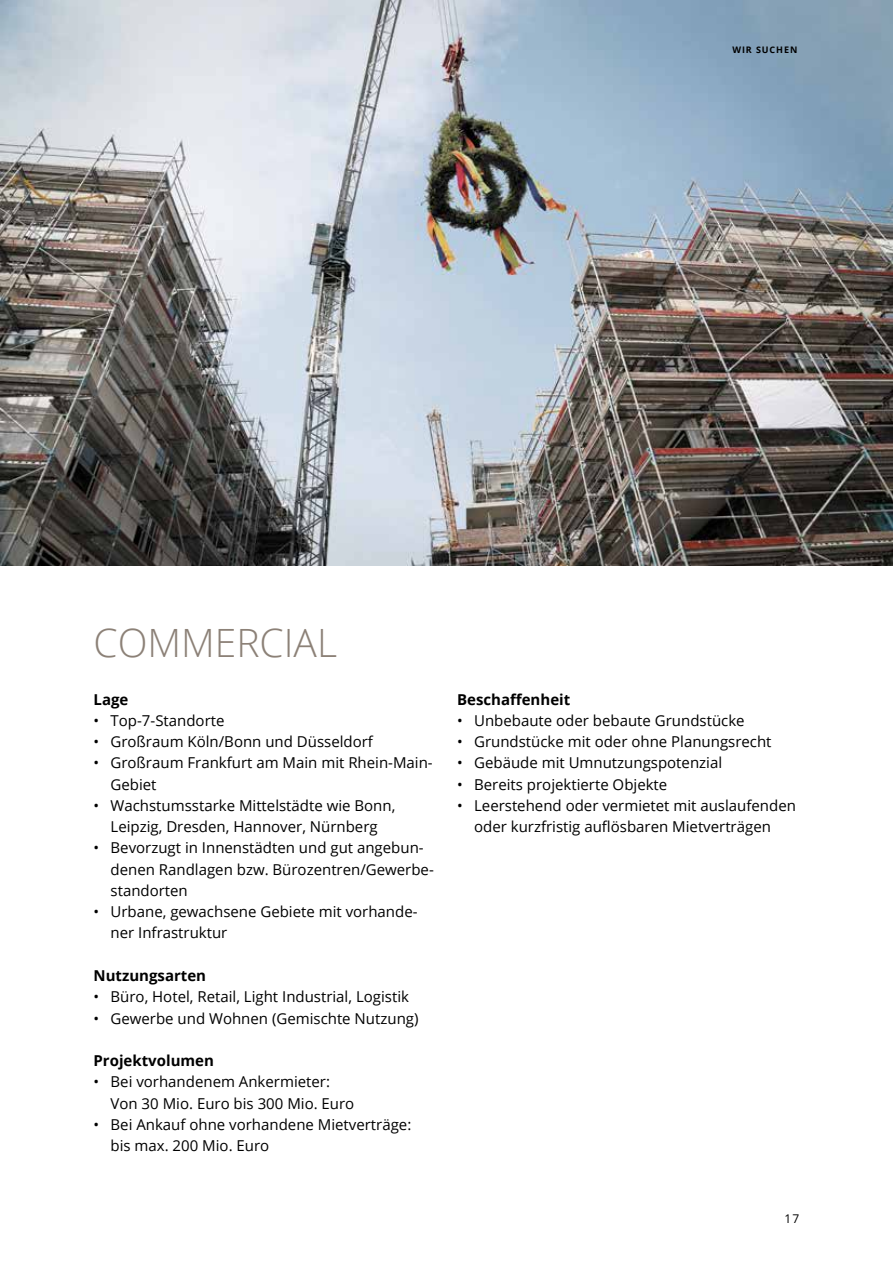
<style>
.page{position:relative;width:893px;height:1263px;background:#fff}
.page>*{position:absolute;margin:0;border:0;box-sizing:border-box;transform-origin:0 0}
.t1{font:300 39px "Open Sans";color:#8c8177}
.t2{font:15px/21.3px "Open Sans";color:#000}
.t3{font:700 15px "Open Sans";color:#000}
.t4{font:12px "Open Sans";color:#000}
.t5{font:700 9px "Open Sans";letter-spacing:.1em;color:#000}
</style>
<div class="page">
<img style="left:0;top:0;width:893px;height:566px">
<p class="t5" style="left:732px;top:44px;width:66px">WIR SUCHEN</p>
<h1 class="t1" style="left:94px;top:616px;width:245px">COMMERCIAL</h1>
<p class="t3" style="left:94px;top:689px;width:36px">Lage</p>
<p class="t2" style="left:94px;top:709px;width:132px">• Top-7-Standorte</p>
<p class="t2" style="left:94px;top:731px;width:281px">• Großraum Köln/Bonn und Düsseldorf</p>
<p class="t2" style="left:111px;top:752px;width:324px;text-indent:-17px">• Großraum Frankfurt am Main mit Rhein-Main-<br>Gebiet</p>
<p class="t2" style="left:94px;top:794px;width:303px;text-align:center">• Wachstumsstarke Mittelstädte wie Bonn,<br>Leipzig, Dresden, Hannover, Nürnberg</p>
<p class="t2" style="left:111px;top:837px;width:325px;text-indent:-17px">• Bevorzugt in Innenstädten und gut angebun&shy;denen Randlagen bzw. Bürozentren/Gewerbe&shy;standorten</p>
<p class="t2" style="left:111px;top:901px;width:309px;text-indent:-17px">• Urbane, gewachsene Gebiete mit vorhande&shy;ner Infrastruktur</p>
<p class="t3" style="left:94px;top:965px;width:114px">Nutzungsarten</p>
<p class="t2" style="left:94px;top:986px;width:317px">• Büro, Hotel, Retail, Light Industrial, Logistik</p>
<p class="t2" style="left:94px;top:1007px;width:326px">• Gewerbe und Wohnen (Gemischte Nutzung)</p>
<p class="t3" style="left:94px;top:1050px;width:122px">Projektvolumen</p>
<p class="t2" style="left:111px;top:1071px;width:245px;text-indent:-17px">• Bei vorhandenem Ankermieter:<br>Von 30 Mio. Euro bis 300 Mio. Euro</p>
<p class="t2" style="left:111px;top:1113px;width:302px;text-indent:-17px">• Bei Ankauf ohne vorhandene Mietverträge: bis max. 200 Mio. Euro</p>
<p class="t3" style="left:457px;top:688px;width:115px">Beschaffenheit</p>
<p class="t2" style="left:457px;top:709px;width:289px">• Unbebaute oder bebaute Grundstücke</p>
<p class="t2" style="left:457px;top:731px;width:316px">• Grundstücke mit oder ohne Planungsrecht</p>
<p class="t2" style="left:457px;top:752px;width:267px">• Gebäude mit Umnutzungspotenzial</p>
<p class="t2" style="left:457px;top:773px;width:212px">• Bereits projektierte Objekte</p>
<p class="t2" style="left:457px;top:794px;width:340px;text-align:center">• Leerstehend oder vermietet mit auslaufenden oder kurzfristig auflösbaren Mietverträgen</p>
<p class="t4" style="left:784px;top:1210px;width:16px">17</p>
</div>
